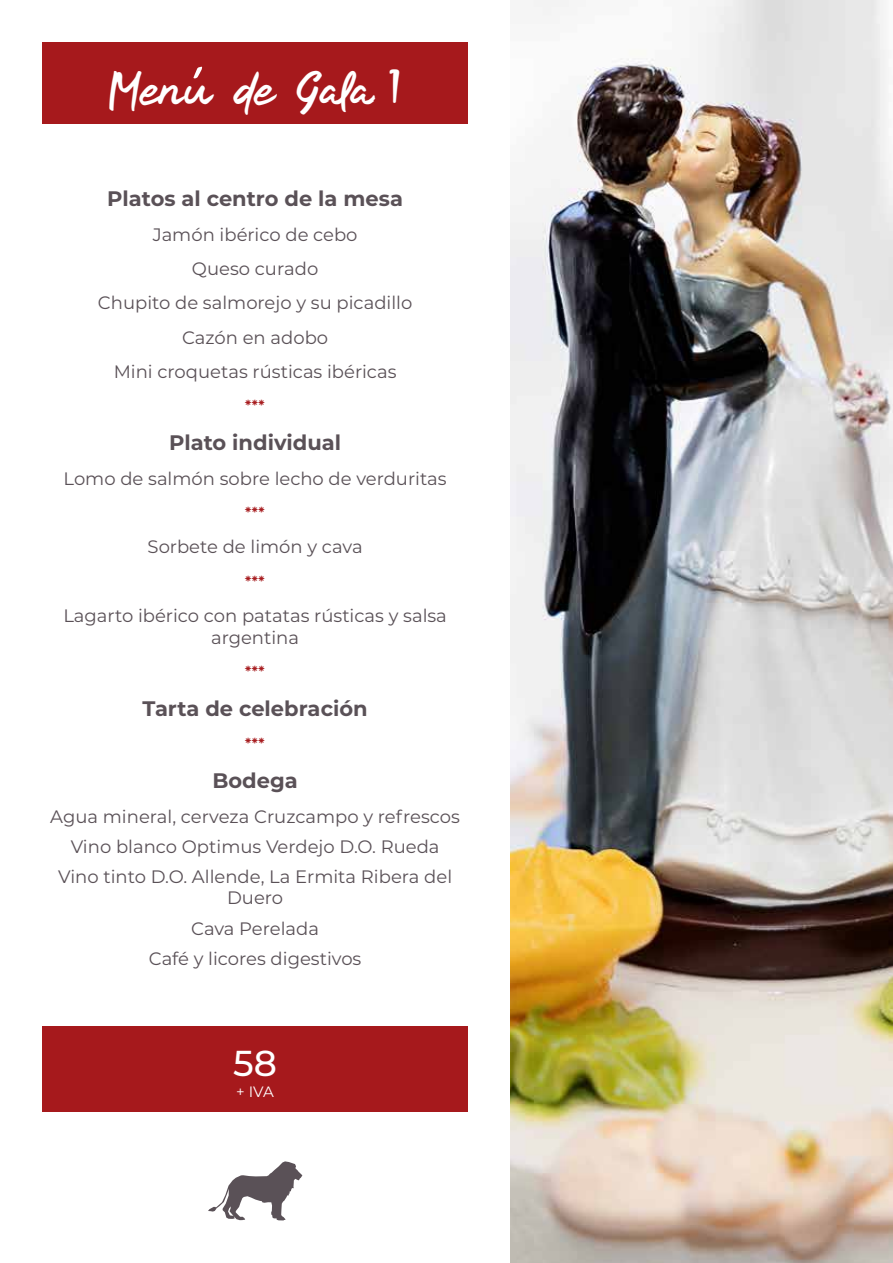
<style>
.page{position:relative;width:893px;height:1263px;background:#fff}
.page>*{position:absolute;margin:0;border:0;box-sizing:border-box;transform-origin:0 0}
.t1{font:45px "Kindson Free";letter-spacing:-.05em;color:#fff}
.t2{font:500 36px "Montserrat";color:#fff}
.t3{font:700 21px "Montserrat";color:#5a5157}
.t4{font:18px/34.3px "Montserrat";color:#5a5157;text-align:center}
.t5{font:18px "Adonais";color:#a6191c}
.t6{font:15px "Montserrat";color:#fff}
.s1{font-family:"Naishila Dancing Script";font-size:36px}
</style>
<div class="page">
<div style="left:43px;top:1026px;width:425px;height:86px;background:#a6191c"></div>
<img style="left:510px;top:0;width:383px;height:1263px">
<div style="left:43px;top:43px;width:425px;height:81px;background:#a6191c"></div>
<svg style="left:193px;top:66px;width:10px;height:13px"></svg>
<svg style="left:208px;top:1161px;width:94px;height:59px"></svg>
<h1 class="t1" style="left:109px;top:68px;width:293px">Menu de Gala <span class="s1">1</span></h1>
<p class="t3" style="left:107px;top:184px;width:297px">Platos al centro de la mesa</p>
<p class="t4" style="left:98px;top:216px;width:316px">Jamón ibérico de cebo<br>Queso curado<br>Chupito de salmorejo y su picadillo<br>Cazón en adobo<br>Mini croquetas rústicas ibéricas</p>
<p class="t5" style="left:245px;top:398px;width:21px">***</p>
<p class="t3" style="left:169px;top:428px;width:174px">Plato individual</p>
<p class="t4" style="left:64px;top:460px;width:385px">Lomo de salmón sobre lecho de verduritas</p>
<p class="t5" style="left:245px;top:505px;width:21px">***</p>
<p class="t4" style="left:148px;top:529px;width:216px">Sorbete de limón y cava</p>
<p class="t5" style="left:245px;top:573px;width:21px">***</p>
<p class="t4" style="left:63px;top:604px;width:385px;line-height:21.6px">Lagarto ibérico con patatas rústicas y salsa argentina</p>
<p class="t5" style="left:245px;top:664px;width:21px">***</p>
<p class="t3" style="left:143px;top:693px;width:227px">Tarta de celebración</p>
<p class="t5" style="left:245px;top:736px;width:21px">***</p>
<p class="t3" style="left:212px;top:766px;width:87px">Bodega</p>
<p class="t4" style="left:50px;top:800px;width:411px;line-height:30.2px">Agua mineral, cerveza Cruzcampo y refrescos<br>Vino blanco Optimus Verdejo D.O. Rueda<br>Vino tinto D.O. Allende, La Ermita Ribera del</p>
<p class="t4" style="left:149px;top:882px;width:214px;line-height:30.2px">Duero<br>Cava Perelada<br>Café y licores digestivos</p>
<h2 class="t2" style="left:233px;top:1038px;width:45px">58</h2>
<p class="t6" style="left:236px;top:1082px;width:39px">+ IVA</p>
</div>
